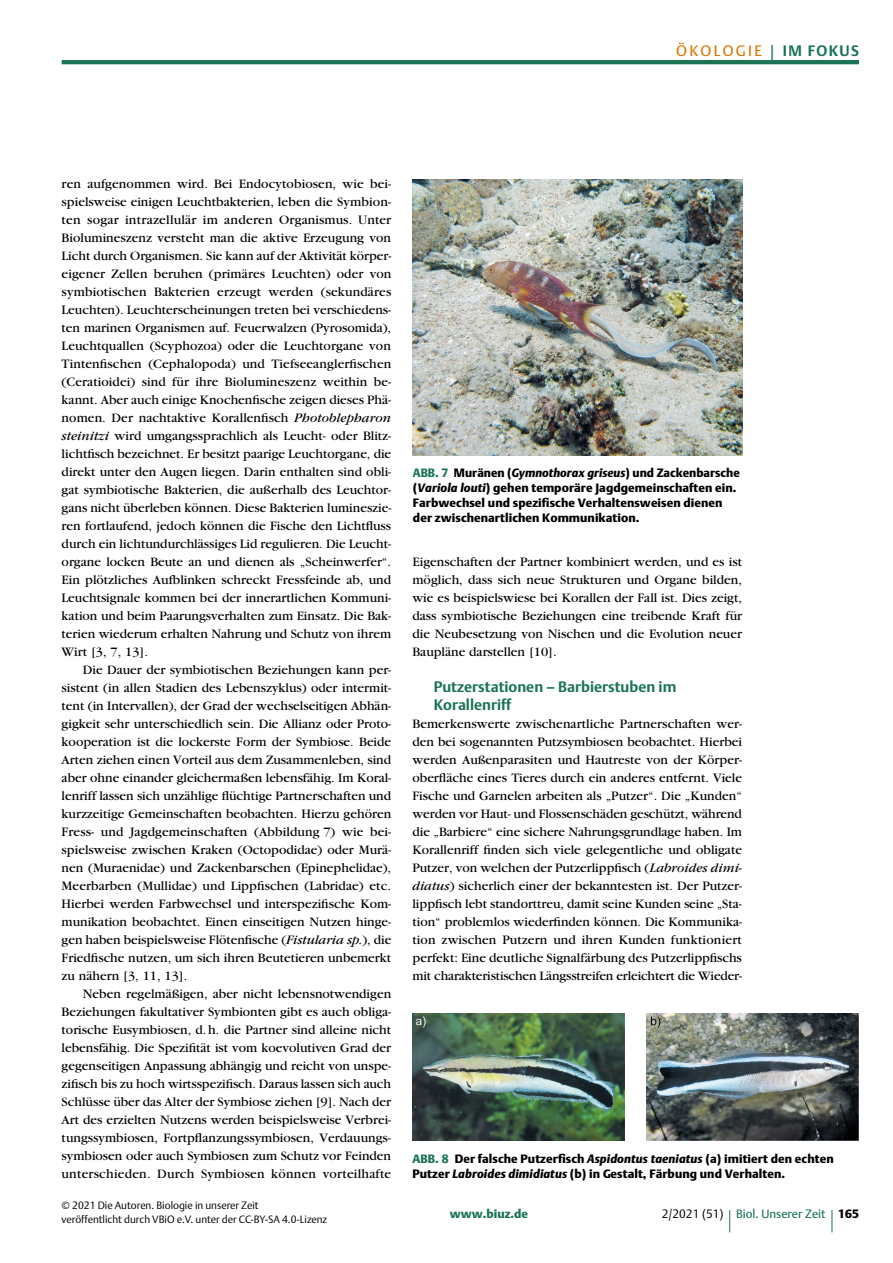
<style>
.page{position:relative;width:893px;height:1263px;background:#fff}
.page>*{position:absolute;margin:0;border:0;box-sizing:border-box;transform-origin:0 0}
.t1{font:700 15px/18px "DTL Argo T";color:#1a7452}
.t2{font:15px "DTL Argo T";letter-spacing:.15em;color:#dd7300}
.t3{font:13.5px/18px "Garamond";color:#000;text-align:justify}
.t4{font:12px/15px "DTL Argo T Black";letter-spacing:.005em;color:#000}
.t5{font:12px "DTL Argo T";color:#1a7452}
.t6{font:12px "DTL Argo T Black";color:#1a7452}
.t7{font:10.5px/13.5px "DTL Argo T Light";color:#000}
.s1{font-family:"Helvetica Neue";font-weight:300;font-size:24.75px;color:#1a7452}
.s2{font-weight:700;color:#1a7452}
.s3{font-style:italic}
.s4{color:#1a7452}
.s5{font-family:"DTL Argo T Light";color:#000}
.s6{font-family:"DTL Argo T Black";color:#000}
</style>
<div class="page">
<svg style="left:729px;top:1210px;width:1px;height:22px"></svg>
<svg style="left:832px;top:1210px;width:1px;height:22px"></svg>
<hr style="left:62px;top:60px;width:797px;height:4px;background:#1a7452">
<img style="left:412px;top:179px;width:330px;height:276px">
<img style="left:412px;top:1013px;width:447px;height:128px">
<p class="t2" style="left:676px;top:42px;width:184px">ÖKOLOGIE <span class="s1">|</span> <span class="s2">IM FOKUS</span></p>
<p class="t3" style="left:62px;top:175px;width:331px">ren aufgenommen wird. Bei Endocytobiosen, wie bei&shy;spielsweise einigen Leuchtbakterien, leben die Symbion&shy;ten sogar intrazellulär im anderen Organismus. Unter Biolumineszenz versteht man die aktive Erzeugung von Licht durch Organismen. Sie kann auf der Aktivität körper&shy;eigener Zellen beruhen (primäres Leuchten) oder von symbiotischen Bakterien erzeugt werden (sekundäres Leuchten). Leuchterscheinungen treten bei verschiedens&shy;ten marinen Organismen auf. Feuerwalzen (Pyrosomida), Leuchtquallen (Scyphozoa) oder die Leuchtorgane von Tintenfischen (Cephalopoda) und Tiefseeanglerfischen (Ceratioidei) sind für ihre Biolumineszenz weithin be&shy;kannt. Aber auch einige Knochenfische zeigen dieses Phä&shy;nomen. Der nachtaktive Korallenfisch <span class="s3">Photoblepharon steinitzi</span> wird umgangssprachlich als Leucht- oder Blitz&shy;lichtfisch bezeichnet. Er besitzt paarige Leuchtorgane, die direkt unter den Augen liegen. Darin enthalten sind obli&shy;gat symbiotische Bakterien, die außerhalb des Leuchtor&shy;gans nicht überleben können. Diese Bakterien lumineszie&shy;ren fortlaufend, jedoch können die Fische den Lichtfluss durch ein lichtundurchlässiges Lid regulieren. Die Leucht&shy;organe locken Beute an und dienen als „Scheinwerfer“.<br>Ein plötzliches Aufblinken schreckt Fressfeinde ab, und Leuchtsignale kommen bei der innerartlichen Kommuni&shy;kation und beim Paarungsverhalten zum Einsatz. Die Bak&shy;terien wiederum erhalten Nahrung und Schutz von ihrem Wirt [3, 7, 13].</p>
<p class="t3" style="left:62px;top:661px;width:331px;text-indent:21px">Die Dauer der symbiotischen Beziehungen kann per&shy;sistent (in allen Stadien des Lebenszyklus) oder intermit&shy;tent (in Intervallen), der Grad der wechselseitigen Abhän&shy;gigkeit sehr unterschiedlich sein. Die Allianz oder Proto&shy;kooperation ist die lockerste Form der Symbiose. Beide Arten ziehen einen Vorteil aus dem Zusammenleben, sind aber ohne einander gleichermaßen lebensfähig. Im Koral&shy;lenriff lassen sich unzählige flüchtige Partnerschaften und kurzzeitige Gemeinschaften beobachten. Hierzu gehören Fress- und Jagdgemeinschaften (Abbildung 7) wie bei&shy;spielsweise zwischen Kraken (Octopodidae) oder Murä&shy;nen (Muraenidae) und Zackenbarschen (Epinephelidae), Meerbarben (Mullidae) und Lippfischen (Labridae) etc.<br>Hierbei werden Farbwechsel und interspezifische Kom&shy;munikation beobachtet. Einen einseitigen Nutzen hinge&shy;gen haben beispielsweise Flötenfische (<span class="s3">Fistularia sp.</span>), die Friedfische nutzen, um sich ihren Beutetieren unbemerkt zu nähern [3, 11, 13].</p>
<p class="t3" style="left:62px;top:985px;width:331px;text-indent:21px">Neben regelmäßigen, aber nicht lebensnotwendigen Beziehungen fakultativer Symbionten gibt es auch obliga&shy;torische Eusymbiosen, d.h. die Partner sind alleine nicht lebensfähig. Die Spezifität ist vom koevolutiven Grad der gegenseitigen Anpassung abhängig und reicht von unspe&shy;zifisch bis zu hoch wirtsspezifisch. Daraus lassen sich auch Schlüsse über das Alter der Symbiose ziehen [9]. Nach der Art des erzielten Nutzens werden beispielsweise Verbrei&shy;tungssymbiosen, Fortpflanzungssymbiosen, Verdauungs&shy;symbiosen oder auch Symbiosen zum Schutz vor Feinden unterschieden. Durch Symbiosen können vorteilhafte</p>
<p class="t7" style="left:62px;top:1199px;width:267px">© 2021 Die Autoren. Biologie in unserer Zeit<br>veröffentlicht durch VBiO e.V. unter der CC-BY-SA 4.0-Lizenz</p>
<p class="t4" style="left:413px;top:465px;width:328px"><span class="s4">ABB. 7</span> Muränen (<span class="s3">Gymnothorax griseus</span>) und Zackenbarsche (<span class="s3">Variola louti</span>) gehen temporäre Jagdgemeinschaften ein.<br>Farbwechsel und spezifische Verhaltensweisen dienen der zwischenartlichen Kommunikation.</p>
<p class="t3" style="left:412px;top:553px;width:331px">Eigenschaften der Partner kombiniert werden, und es ist möglich, dass sich neue Strukturen und Organe bilden, wie es beispielswiese bei Korallen der Fall ist. Dies zeigt, dass symbiotische Beziehungen eine treibende Kraft für die Neubesetzung von Nischen und die Evolution neuer Baupläne darstellen [10].</p>
<p class="t1" style="left:434px;top:678px;width:244px">Putzerstationen – Barbierstuben im<br>Korallenriff</p>
<p class="t3" style="left:412px;top:715px;width:331px">Bemerkenswerte zwischenartliche Partnerschaften wer&shy;den bei sogenannten Putzsymbiosen beobachtet. Hierbei werden Außenparasiten und Hautreste von der Körper&shy;oberfläche eines Tieres durch ein anderes entfernt. Viele Fische und Garnelen arbeiten als „Putzer“. Die „Kunden“ werden vor Haut- und Flossenschäden geschützt, während die „Barbiere“ eine sichere Nahrungsgrundlage haben. Im Korallenriff finden sich viele gelegentliche und obligate Putzer, von welchen der Putzerlippfisch (<span class="s3">Labroides dimi&shy;diatus</span>) sicherlich einer der bekanntesten ist. Der Putzer&shy;lippfisch lebt standorttreu, damit seine Kunden seine „Sta&shy;tion“ problemlos wiederfinden können. Die Kommunika&shy;tion zwischen Putzern und ihren Kunden funktioniert perfekt: Eine deutliche Signalfärbung des Putzerlippfischs mit charakteristischen Längsstreifen erleichtert die Wieder-</p>
<p class="t4" style="left:412px;top:1151px;width:423px"><span class="s4">ABB. 8</span> Der falsche Putzerfisch <span class="s3">Aspidontus taeniatus</span> (a) imitiert den echten<br>Putzer <span class="s3">Labroides dimidiatus</span> (b) in Gestalt, Färbung und Verhalten.</p>
<p class="t6" style="left:450px;top:1207px;width:80px">www.biuz.de</p>
<p class="t5" style="left:662px;top:1207px;width:199px"><span class="s5">2/2021 (51)</span> Biol. Unserer Zeit <span class="s6">165</span></p>
</div>
